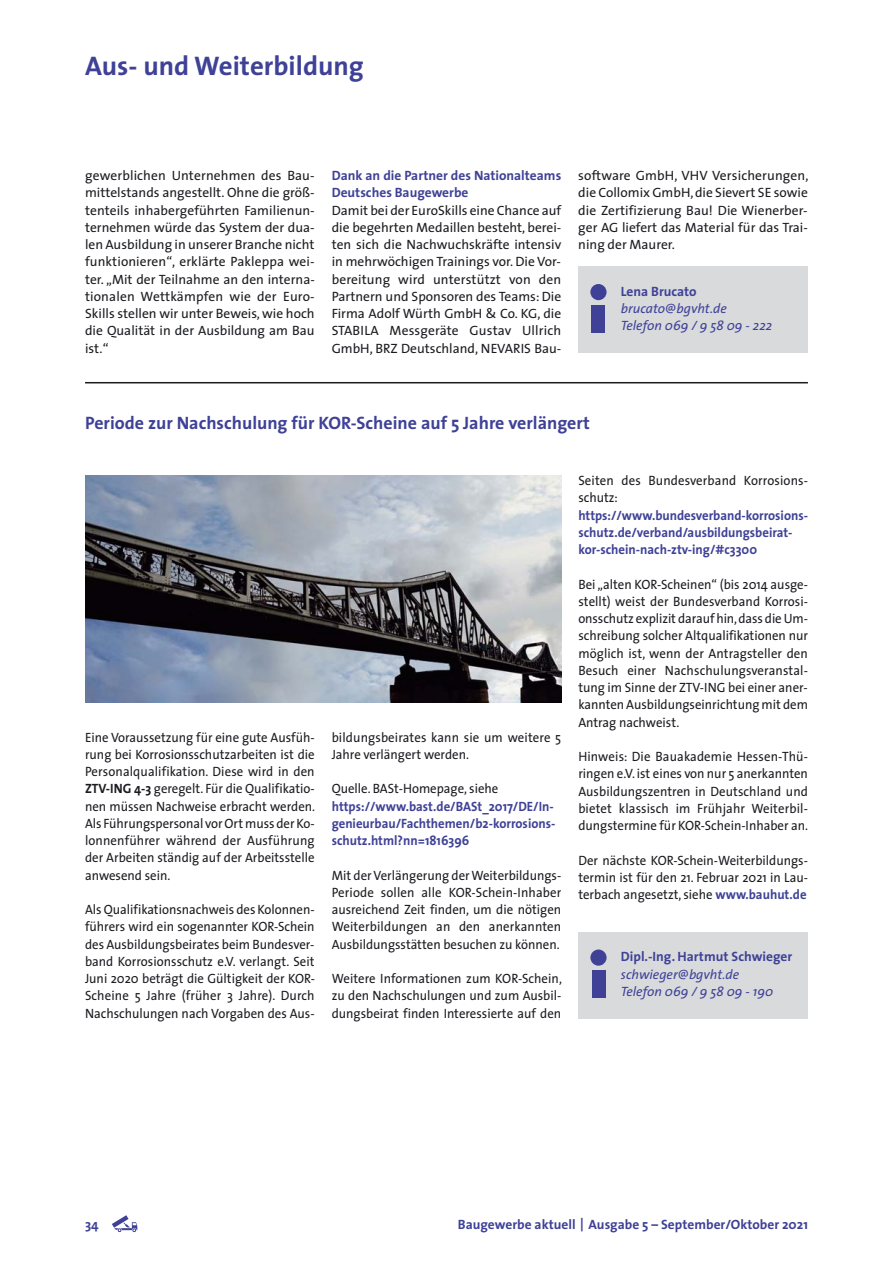
<style>
.page{position:relative;width:893px;height:1263px;background:#fff}
.page>*{position:absolute;margin:0;border:0;box-sizing:border-box;transform-origin:0 0}
.t1{font:700 27px "The Sans";color:#3f4197}
.t2{font:700 18px "The Sans";color:#3f4197}
.t3{font:13.5px/17.2px "The Sans";color:#1b1c20;text-align:justify;scale:.95 1}
.t4{font:13.5px/17.2px "The Sans";color:#1b1c20;text-align:justify}
.t5{font:700 13.5px/17.2px "The Sans";color:#3f4197;scale:.95 1}
.t6{font:700 13.5px/17.2px "The Sans";color:#3f4197}
.t7{font:italic 13.5px/17.2px "The Sans";color:#3f4197}
.s1{font-weight:700}
.s2{font-weight:700;color:#3f4197}
</style>
<div class="page">
<svg style="left:112px;top:1215px;width:25px;height:17px"></svg>
<div style="left:578px;top:267px;width:230px;height:86px;background:#d8dadc"></div>
<div style="left:590px;top:284px;width:16px;height:16px;background:#3f4197;border-radius:50%"></div>
<div style="left:592px;top:305px;width:13px;height:27px;background:#3f4197"></div>
<hr style="left:85px;top:382px;width:723px;height:1px;background:#1b1c20">
<div style="left:578px;top:932px;width:230px;height:86px;background:#d8dadc"></div>
<div style="left:590px;top:949px;width:17px;height:17px;background:#3f4197;border-radius:50%"></div>
<div style="left:592px;top:970px;width:13px;height:28px;background:#3f4197"></div>
<img style="left:85px;top:475px;width:476px;height:227px">
<h1 class="t1" style="left:85px;top:55px;width:280px">Aus- und Weiterbildung</h1>
<p class="t4" style="left:85px;top:168px;width:231px">gewerblichen Unternehmen des Bau&shy;mittelstands angestellt. Ohne die größ&shy;tenteils inhabergeführten Familienun&shy;ternehmen würde das System der dua&shy;len Ausbildung in unserer Branche nicht funktionieren“, erklärte Pakleppa wei&shy;ter. „Mit der Teilnahme an den interna&shy;tionalen Wettkämpfen wie der Euro - Skills stellen wir unter Beweis, wie hoch die Qualität in der Ausbildung am Bau ist.“</p>
<p class="t6" style="left:332px;top:168px;width:231px">Dank an die Partner des Nationalteams<br>Deutsches Baugewerbe</p>
<p class="t4" style="left:332px;top:203px;width:231px">Damit bei der EuroSkills eine Chance auf die begehrten Medaillen besteht, berei&shy;ten sich die Nachwuchskräfte intensiv in mehrwöchigen Trainings vor. Die Vor&shy;bereitung wird unterstützt von den Partnern und Sponsoren des Teams: Die Firma Adolf Würth GmbH &amp; Co. KG, die STABILA Messgeräte Gustav Ullrich GmbH, BRZ Deutschland, NEVARIS Bau-</p>
<p class="t4" style="left:578px;top:168px;width:232px">software GmbH, VHV Versicherungen, die Collomix GmbH, die Sievert SE sowie die Zertifizierung Bau! Die Wienerber&shy;ger AG liefert das Material für das Trai&shy;ning der Maurer.</p>
<p class="t6" style="left:621px;top:284px;width:77px">Lena Brucato</p>
<p class="t7" style="left:621px;top:301px;width:153px">brucato@bgvht.de<br>Telefon 069 / 9 58 09 - 222</p>
<h2 class="t2" style="left:85px;top:415px;width:506px">Periode zur Nachschulung für KOR-Scheine auf 5 Jahre verlängert</h2>
<p class="t3" style="left:85px;top:729px;width:244px">Eine Voraussetzung für eine gute Ausfüh&shy;rung bei Korrosionsschutzarbeiten ist die Personalqualifikation. Diese wird in den <span class="s1">ZTV-ING 4-3</span> geregelt. Für die Qualifikatio&shy;nen müssen Nachweise erbracht werden.<br>Als Führungspersonal vor Ort muss der Ko&shy;lonnenführer während der Ausführung der Arbeiten ständig auf der Arbeitsstelle anwesend sein.</p>
<p class="t3" style="left:85px;top:902px;width:243px">Als Qualifikationsnachweis des Kolonnen&shy;führers wird ein sogenannter KOR-Schein des Ausbildungsbeirates beim Bundesver&shy;band Korrosionsschutz e.V. verlangt. Seit Juni 2020 beträgt die Gültigkeit der KOR-Scheine 5 Jahre (früher 3 Jahre). Durch Nachschulungen nach Vorgaben des Aus-</p>
<p class="t3" style="left:332px;top:729px;width:243px">bildungsbeirates kann sie um weitere 5<br>Jahre verlängert werden.</p>
<p class="t3" style="left:332px;top:781px;width:177px">Quelle. BASt-Homepage, siehe</p>
<p class="t5" style="left:332px;top:799px;width:237px">https://www.bast.de/BASt_2017/DE/In&shy;genieurbau/Fachthemen/b2-korrosions&shy;schutz.html?nn=1816396</p>
<p class="t3" style="left:332px;top:867px;width:243px">Mit der Verlängerung der Weiterbildungs-Periode sollen alle KOR-Schein-Inhaber ausreichend Zeit finden, um die nötigen Weiterbildungen an den anerkannten Ausbildungsstätten besuchen zu können.</p>
<p class="t3" style="left:332px;top:971px;width:244px">Weitere Informationen zum KOR-Schein, zu den Nachschulungen und zum Ausbil&shy;dungsbeirat finden Interessierte auf den</p>
<p class="t3" style="left:578px;top:473px;width:243px">Seiten des Bundesverband Korrosions&shy;schutz:</p>
<p class="t5" style="left:578px;top:508px;width:243px">https://www.bundesverband-korrosions&shy;schutz.de/verband/ausbildungsbeirat&shy;kor-schein-nach-ztv-ing/#c3300</p>
<p class="t3" style="left:578px;top:576px;width:243px">Bei „alten KOR-Scheinen“ (bis 2014 ausge&shy;stellt) weist der Bundesverband Korrosi&shy;onsschutz explizit darauf hin, dass die Um&shy;schreibung solcher Altqualifikationen nur möglich ist, wenn der Antragsteller den Besuch einer Nachschulungsveranstal&shy;tung im Sinne der ZTV-ING bei einer aner&shy;kannten Ausbildungseinrichtung mit dem Antrag nachweist.</p>
<p class="t3" style="left:578px;top:749px;width:243px">Hinweis: Die Bauakademie Hessen-Thü&shy;ringen e.V. ist eines von nur 5 anerkannten Ausbildungszentren in Deutschland und bietet klassisch im Frühjahr Weiterbil&shy;dungstermine für KOR-Schein-Inhaber an.</p>
<p class="t3" style="left:578px;top:852px;width:243px">Der nächste KOR-Schein-Weiterbildungs&shy;termin ist für den 21. Februar 2021 in Lau&shy;terbach angesetzt, siehe <span class="s2">www.bauhut.de</span></p>
<p class="t6" style="left:621px;top:949px;width:173px">Dipl.-Ing. Hartmut Schwieger</p>
<p class="t7" style="left:621px;top:967px;width:154px">schwieger@bgvht.de<br>Telefon 069 / 9 58 09 - 190</p>
<p class="t6" style="left:85px;top:1217px;width:15px">34</p>
<p class="t6" style="left:458px;top:1217px;width:351px">Baugewerbe aktuell | Ausgabe 5 – September/Oktober 2021</p>
</div>
